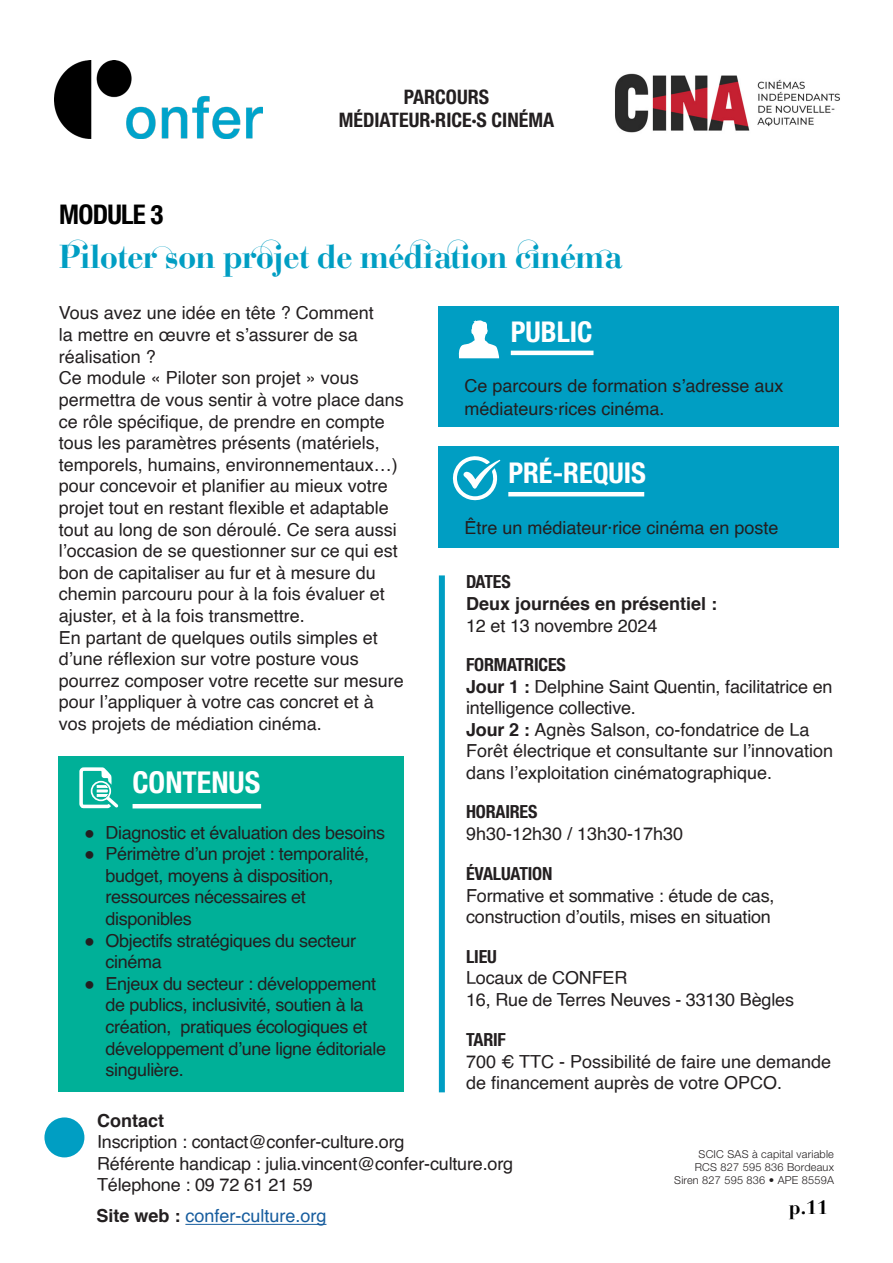
<style>
.page{position:relative;width:893px;height:1263px;background:#fff}
.page>*{position:absolute;margin:0;border:0;box-sizing:border-box;transform-origin:0 0}
.t1{font:700 33px "CO";letter-spacing:-.03em;color:#009ec3}
.List_Paragraph{font:700 condensed 30px "Helvetica Neue LT";color:#fff}
.List_Paragraph-2{font:700 condensed 28.5px "Helvetica Neue LT";color:#fff}
.t2{font:700 condensed 27px "Helvetica Neue LT";letter-spacing:-.03em;color:#000}
.t3{font:700 condensed 19.95px/23.9px "Helvetica Neue LT";color:#231f20;text-align:center}
.t4{font:700 19.5px "CO";color:#000}
.Titre_2_sans_numéros{font:18px/21.6px "Helvetica";color:#231f20}
.Titre_2_sans_numéros-2{font:18px/21.6px "Helvetica";letter-spacing:-.02em;color:#231f20}
.List_Paragraph-3{font:700 condensed 18px "Helvetica Neue LT";letter-spacing:-.01em;color:#231f20}
.t5{font:700 18px "Helvetica";color:#231f20}
.t6{font:18px "Helvetica";color:#175d9e}
.t7{font:300 10.95px/13px "Helvetica Neue LT";letter-spacing:.02em;color:#231f20;text-align:right}
.s1{font-weight:700}
.s2{font-weight:700;color:#231f20}
</style>
<div class="page">
<div style="left:44px;top:1117px;width:40px;height:40px;background:#009ec3;border-radius:50%"></div>
<hr style="left:185px;top:1224px;width:141px;height:1px;background:#175d9e">
<img style="left:615px;top:73px;width:225px;height:60px">
<img style="left:54px;top:60px;width:209px;height:78px">
<div style="left:439px;top:306px;width:400px;height:121px;background:#009ec3"></div>
<svg style="left:458px;top:320px;width:41px;height:38px"></svg>
<hr style="left:511px;top:351px;width:82px;height:4px;background:#fff">
<div style="left:439px;top:446px;width:400px;height:102px;background:#009ec3"></div>
<hr style="left:508px;top:492px;width:136px;height:4px;background:#fff">
<svg style="left:452px;top:456px;width:48px;height:45px"></svg>
<div style="left:59px;top:756px;width:345px;height:336px;background:#00b098"></div>
<hr style="left:133px;top:804px;width:128px;height:4px;background:#fff">
<svg style="left:79px;top:767px;width:40px;height:42px"></svg>
<div style="left:439px;top:575px;width:6px;height:517px;background:#009ec3"></div>
<p class="t2" style="left:59px;top:198px;width:106px">MODULE 3</p>
<p class="t3" style="left:339px;top:84px;width:217px">PARCOURS<br>MÉDIATEUR·RICE·S CINÉMA</p>
<p class="t1" style="left:59px;top:238px;width:565px">Piloter son projet de médiation cinéma</p>
<p class="Titre_2_sans_numéros" style="left:59px;top:303px;width:317px">Vous avez une idée en tête ? Comment la mettre en œuvre et s’assurer de sa réalisation ?</p>
<p class="Titre_2_sans_numéros" style="left:59px;top:368px;width:347px">Ce module « Piloter son projet » vous permettra de vous sentir à votre place dans ce rôle spécifique, de prendre en compte tous les paramètres présents (matériels, temporels, humains, environnementaux…) pour concevoir et planifier au mieux votre projet tout en restant flexible et adaptable tout au long de son déroulé. Ce sera aussi l’occasion de se questionner sur ce qui est bon de capitaliser au fur et à mesure du chemin parcouru pour à la fois évaluer et ajuster, et à la fois transmettre.</p>
<p class="Titre_2_sans_numéros" style="left:59px;top:627px;width:347px">En partant de quelques outils simples et d’une réflexion sur votre posture vous pourrez composer votre recette sur mesure pour l’appliquer à votre cas concret et à vos projets de médiation cinéma.</p>
<p class="List_Paragraph" style="left:133px;top:764px;width:129px">CONTENUS</p>
<p class="Titre_2_sans_numéros-2" style="left:84px;top:822px;width:302px">● Diagnostic et évaluation des besoins</p>
<p class="Titre_2_sans_numéros-2" style="left:105px;top:844px;width:265px;text-indent:-21px">● Périmètre d’un projet : temporalité, budget, moyens à disposition, ressources nécessaires et disponibles</p>
<p class="Titre_2_sans_numéros-2" style="left:105px;top:930px;width:252px;text-indent:-21px">● Objectifs stratégiques du secteur cinéma</p>
<p class="Titre_2_sans_numéros-2" style="left:105px;top:973px;width:282px;text-indent:-21px">● Enjeux du secteur : développement de publics, inclusivité, soutien à la création, pratiques écologiques et développement d’une ligne éditoriale singulière.</p>
<p class="List_Paragraph-2" style="left:511px;top:314px;width:83px">PUBLIC</p>
<p class="Titre_2_sans_numéros" style="left:464px;top:375px;width:321px;line-height:22.5px">Ce parcours de formation s’adresse aux médiateurs·rices cinéma.</p>
<p class="List_Paragraph-2" style="left:508px;top:455px;width:139px">PRÉ-REQUIS</p>
<p class="Titre_2_sans_numéros" style="left:464px;top:518px;width:316px">Être un médiateur·rice cinéma en poste</p>
<p class="List_Paragraph-3" style="left:466px;top:571px;width:46px">DATES</p>
<p class="t5" style="left:466px;top:589px;width:253px">Deux journées en présentiel :</p>
<p class="Titre_2_sans_numéros" style="left:466px;top:615px;width:193px">12 et 13 novembre 2024</p>
<p class="List_Paragraph-3" style="left:466px;top:654px;width:101px">FORMATRICES</p>
<p class="Titre_2_sans_numéros" style="left:466px;top:676px;width:368px"><span class="s1">Jour 1 :</span> Delphine Saint Quentin, facilitatrice en intelligence collective.</p>
<p class="Titre_2_sans_numéros" style="left:466px;top:719px;width:369px"><span class="s1">Jour 2 :</span> Agnès Salson, co-fondatrice de La<br>Forêt électrique et consultante sur l’innovation dans l’exploitation cinématographique.</p>
<p class="List_Paragraph-3" style="left:466px;top:801px;width:73px">HORAIRES</p>
<p class="Titre_2_sans_numéros" style="left:466px;top:823px;width:219px">9h30-12h30 / 13h30-17h30</p>
<p class="List_Paragraph-3" style="left:466px;top:863px;width:88px">ÉVALUATION</p>
<p class="Titre_2_sans_numéros" style="left:466px;top:885px;width:310px">Formative et sommative : étude de cas, construction d’outils, mises en situation</p>
<p class="List_Paragraph-3" style="left:466px;top:945px;width:32px">LIEU</p>
<p class="Titre_2_sans_numéros" style="left:466px;top:968px;width:163px">Locaux de CONFER</p>
<p class="Titre_2_sans_numéros" style="left:466px;top:989px;width:330px">16, Rue de Terres Neuves - 33130 Bègles</p>
<p class="List_Paragraph-3" style="left:466px;top:1029px;width:41px">TARIF</p>
<p class="Titre_2_sans_numéros" style="left:466px;top:1051px;width:367px">700 € TTC - Possibilité de faire une demande de financement auprès de votre OPCO.</p>
<p class="t5" style="left:97px;top:1106px;width:68px">Contact</p>
<p class="Titre_2_sans_numéros" style="left:97px;top:1132px;width:418px">Inscription : contact@confer-culture.org<br>Référente handicap : julia.vincent@confer-culture.org<br>Télephone : 09 72 61 21 59</p>
<p class="t6" style="left:96px;top:1202px;width:232px"><span class="s2">Site web :</span> confer-culture.org</p>
<p class="t7" style="left:674px;top:1147px;width:161px">SCIC SAS à capital variable<br>RCS 827 595 836 Bordeaux<br>Siren 827 595 836 • APE 8559A</p>
<p class="t4" style="left:789px;top:1196px;width:41px">p.11</p>
</div>
